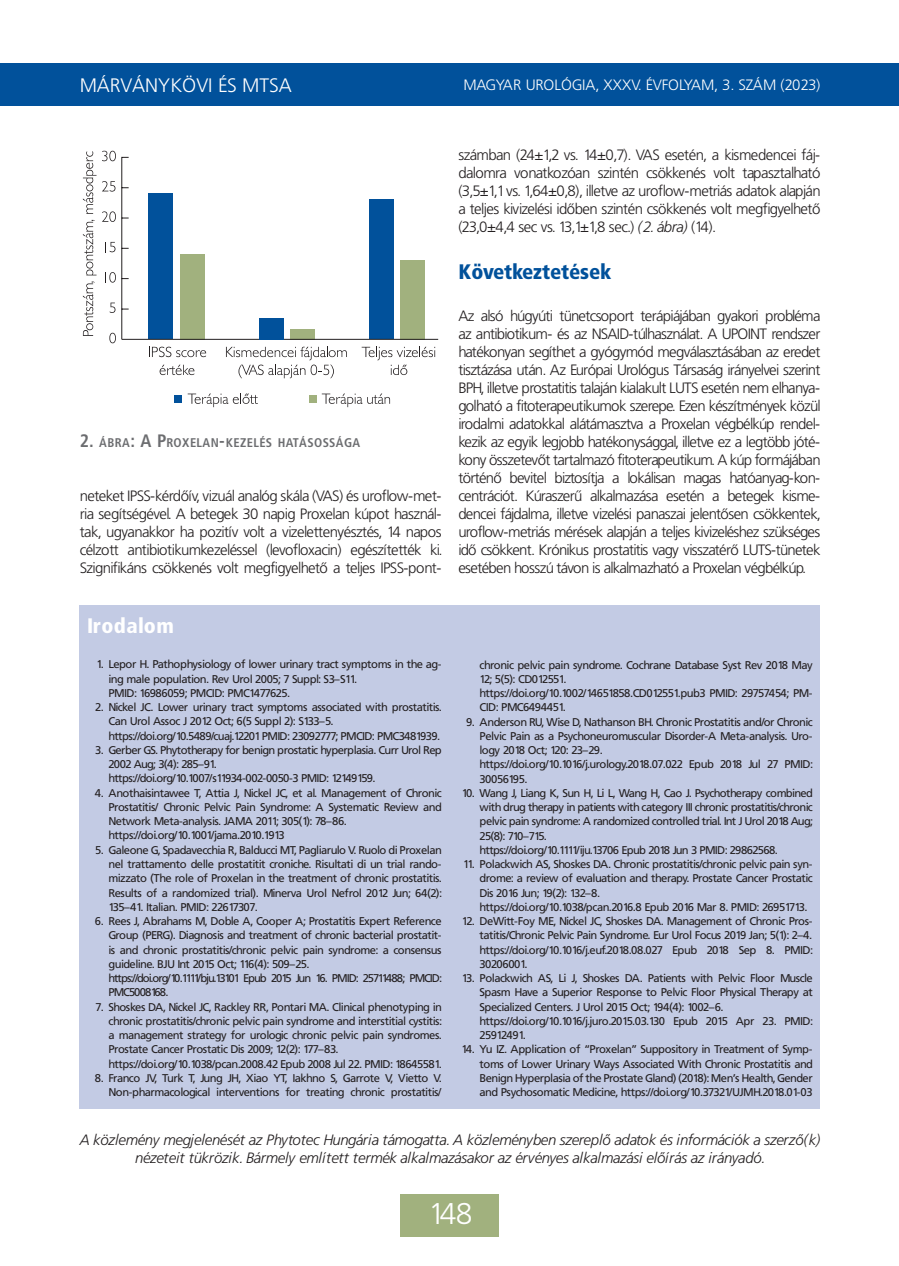
<style>
.page{position:relative;width:899px;height:1266px;background:#fff}
.page>*{position:absolute;margin:0;border:0;box-sizing:border-box;transform-origin:0 0}
.t1{font:30px "Frutiger Lt PFL";color:#fff}
.t2{font:21px "Frutiger Blk Cn PFL";color:#01519b}
.t3{font:21px "Frutiger Blk Cn PFL";letter-spacing:.03em;color:#fff}
.t4{font:19.5px "Frutiger Lt PFL";letter-spacing:.04em;color:#fff}
.t5{font:15px/18px "Frutiger Lt PFL";color:#231f20;text-align:justify}
.t6{font:italic 15px/18px "Frutiger Lt PFL";color:#231f20;text-align:center}
.t7{font:15px "Frutiger Lt PFL";letter-spacing:.04em;color:#fff}
.t8{font:700 12.6px "Frutiger Cn PFL";letter-spacing:.055em;color:#6c6d70}
.t9{font:11.25px/14.2px "Frutiger PFL";color:#231f20}
.s1{font-size:18px}
.s2{font-style:italic}
</style>
<div class="page">
<div style="left:0;top:63px;width:899px;height:43px;background:#01519b"></div>
<div style="left:401px;top:1194px;width:98px;height:43px;background:#a1b17e"></div>
<div style="left:80px;top:605px;width:740px;height:503px;background:#c3cbe4"></div>
<div style="left:290px;top:329px;width:25px;height:10px;background:#a1b17e"></div>
<div style="left:149px;top:193px;width:24px;height:146px;background:#01519b"></div>
<div style="left:180px;top:254px;width:24px;height:85px;background:#a1b17e"></div>
<div style="left:400px;top:260px;width:25px;height:79px;background:#a1b17e"></div>
<div style="left:369px;top:199px;width:24px;height:140px;background:#01519b"></div>
<svg style="left:102px;top:151px;width:27px;height:192px"></svg>
<svg style="left:149px;top:347px;width:57px;height:10px"></svg>
<svg style="left:160px;top:365px;width:34px;height:10px"></svg>
<svg style="left:226px;top:347px;width:121px;height:31px"></svg>
<svg style="left:362px;top:347px;width:73px;height:28px"></svg>
<svg style="left:188px;top:394px;width:70px;height:13px"></svg>
<svg style="left:322px;top:394px;width:68px;height:13px"></svg>
<hr style="left:122px;top:339px;width:316px;height:1px;background:#231f20">
<div style="left:259px;top:318px;width:24px;height:21px;background:#01519b"></div>
<div style="left:174px;top:395px;width:8px;height:8px;background:#01519b"></div>
<div style="left:309px;top:395px;width:8px;height:8px;background:#a1b17e"></div>
<svg style="left:83px;top:282px;width:12px;height:54px"></svg>
<svg style="left:83px;top:220px;width:13px;height:55px"></svg>
<svg style="left:83px;top:151px;width:13px;height:63px"></svg>
<h3 class="t4" style="left:80px;top:74px;width:213px">MÁRVÁNYKÖVI ÉS MTSA</h3>
<h3 class="t7" style="left:463px;top:77px;width:358px">MAGYAR UROLÓGIA, XXXV. ÉVFOLYAM, 3. SZÁM (2023)</h3>
<p class="t8" style="left:80px;top:435px;width:282px"><span class="s1">2.</span> ÁBRA<span class="s1">: A P</span>ROXELAN<span class="s1">-</span>KEZELÉS HATÁSOSSÁGA</p>
<p class="t5" style="left:80px;top:487px;width:363px">neteket IPSS-kérdőív, vizuál analóg skála (VAS) és uroflow-met&shy;ria segítségével. A betegek 30 napig Proxelan kúpot használ&shy;tak, ugyanakkor ha pozitív volt a vizelettenyésztés, 14 napos célzott antibiotikumkezeléssel (levofloxacin) egészítették ki.<br>Szignifikáns csökkenés volt megfigyelhető a teljes IPSS-pont-</p>
<h2 class="t3" style="left:87px;top:613px;width:88px">Irodalom</h2>
<p class="t9" style="left:108px;top:657px;width:334px;text-indent:-12px">1. Lepor H. Pathophysiology of lower urinary tract symptoms in the ag&shy;ing male population. Rev Urol 2005; 7 Suppl: S3–S11.<br>PMID: 16986059; PMCID: PMC1477625.</p>
<p class="t9" style="left:108px;top:700px;width:334px;text-indent:-13px">2. Nickel JC. Lower urinary tract symptoms associated with prostatitis.<br>Can Urol Assoc J 2012 Oct; 6(5 Suppl 2): S133–5. https://doi.org/10.5489/cuaj.12201 PMID: 23092777; PMCID: PMC3481939.</p>
<p class="t9" style="left:108px;top:743px;width:334px;text-indent:-13px">3. Gerber GS. Phytotherapy for benign prostatic hyperplasia. Curr Urol Rep<br>2002 Aug; 3(4): 285–91.<br>https://doi.org/10.1007/s11934-002-0050-3 PMID: 12149159.</p>
<p class="t9" style="left:108px;top:786px;width:334px;text-indent:-14px">4. Anothaisintawee T, Attia J, Nickel JC, et al. Management of Chronic Prostatitis/ Chronic Pelvic Pain Syndrome: A Systematic Review and Network Meta-analysis. JAMA 2011; 305(1): 78–86. https://doi.org/10.1001/jama.2010.1913</p>
<p class="t9" style="left:108px;top:843px;width:334px;text-align:justify;text-indent:-13px">5. Galeone G, Spadavecchia R, Balducci MT, Pagliarulo V. Ruolo di Proxelan nel trattamento delle prostatitit croniche. Risultati di un trial rando&shy;mizzato (The role of Proxelan in the treatment of chronic prostatitis.<br>Results of a randomized trial). Minerva Urol Nefrol 2012 Jun; 64(2):<br>135–41. Italian. PMID: 22617307.</p>
<p class="t9" style="left:108px;top:914px;width:334px;text-indent:-14px">6. Rees J, Abrahams M, Doble A, Cooper A; Prostatitis Expert Reference Group (PERG). Diagnosis and treatment of chronic bacterial prostatit&shy;is and chronic prostatitis/chronic pelvic pain syndrome: a consensus guideline. BJU Int 2015 Oct; 116(4): 509–25. https://doi.org/10.1111/bju.13101 Epub 2015 Jun 16. PMID: 25711488; PMCID:<br>PMC5008168.</p>
<p class="t9" style="left:108px;top:1000px;width:334px;text-indent:-13px">7. Shoskes DA, Nickel JC, Rackley RR, Pontari MA. Clinical phenotyping in chronic prostatitis/chronic pelvic pain syndrome and interstitial cystitis: a management strategy for urologic chronic pelvic pain syndromes.<br>Prostate Cancer Prostatic Dis 2009; 12(2): 177–83. https://doi.org/10.1038/pcan.2008.42 Epub 2008 Jul 22. PMID: 18645581.</p>
<p class="t9" style="left:95px;top:1071px;width:348px;text-align:right">8. Franco JV, Turk T, Jung JH, Xiao YT, Iakhno S, Garrote V, Vietto V.<br>Non-pharmacological interventions for treating chronic prostatitis/</p>
<p class="t5" style="left:458px;top:146px;width:363px">számban (24±1,2 vs. 14±0,7). VAS esetén, a kismedencei fáj&shy;dalomra vonatkozóan szintén csökkenés volt tapasztalható (3,5±1,1 vs. 1,64±0,8), illetve az uroflow-metriás adatok alapján a teljes kivizelési időben szintén csökkenés volt megfigyelhető (23,0±4,4 sec vs. 13,1±1,8 sec.) <span class="s2">(2. ábra)</span> (14).</p>
<h2 class="t2" style="left:458px;top:259px;width:154px">Következtetések</h2>
<p class="t5" style="left:458px;top:307px;width:363px">Az alsó húgyúti tünetcsoport terápiájában gyakori probléma az antibiotikum- és az NSAID-túlhasználat. A UPOINT rendszer hatékonyan segíthet a gyógymód megválasztásában az eredet tisztázása után. Az Európai Urológus Társaság irányelvei szerint BPH, illetve prostatitis talaján kialakult LUTS esetén nem elhanya&shy;golható a fitoterapeutikumok szerepe. Ezen készítmények közül irodalmi adatokkal alátámasztva a Proxelan végbélkúp rendel&shy;kezik az egyik legjobb hatékonysággal, illetve ez a legtöbb jóté&shy;kony összetevőt tartalmazó fitoterapeutikum. A kúp formájában történő bevitel biztosítja a lokálisan magas hatóanyag-kon&shy;centrációt. Kúraszerű alkalmazása esetén a betegek kisme&shy;dencei fájdalma, illetve vizelési panaszai jelentősen csökkentek, uroflow-metriás mérések alapján a teljes kivizeléshez szükséges idő csökkent. Krónikus prostatitis vagy visszatérő LUTS-tünetek esetében hosszú távon is alkalmazható a Proxelan végbélkúp.</p>
<p class="t9" style="left:479px;top:658px;width:334px">chronic pelvic pain syndrome. Cochrane Database Syst Rev 2018 May 12; 5(5): CD012551.<br>https://doi.org/10.1002/14651858.CD012551.pub3 PMID: 29757454; PM-CID: PMC6494451.</p>
<p class="t9" style="left:479px;top:715px;width:334px;text-indent:-14px">9. Anderson RU, Wise D, Nathanson BH. Chronic Prostatitis and/or Chronic Pelvic Pain as a Psychoneuromuscular Disorder-A Meta-analysis. Uro&shy;logy 2018 Oct; 120: 23–29.<br>https://doi.org/10.1016/j.urology.2018.07.022 Epub 2018 Jul 27 PMID:<br>30056195.</p>
<p class="t9" style="left:479px;top:786px;width:334px;text-indent:-18px">10. Wang J, Liang K, Sun H, Li L, Wang H, Cao J. Psychotherapy combined with drug therapy in patients with category III chronic prostatitis/chronic pelvic pain syndrome: A randomized controlled trial. Int J Urol 2018 Aug; 25(8): 710–715.<br>https://doi.org/10.1111/iju.13706 Epub 2018 Jun 3 PMID: 29862568.</p>
<p class="t9" style="left:479px;top:857px;width:334px;text-indent:-17px">11. Polackwich AS, Shoskes DA. Chronic prostatitis/chronic pelvic pain syn&shy;drome: a review of evaluation and therapy. Prostate Cancer Prostatic Dis 2016 Jun; 19(2): 132–8.<br>https://doi.org/10.1038/pcan.2016.8 Epub 2016 Mar 8. PMID: 26951713.</p>
<p class="t9" style="left:479px;top:914px;width:334px;text-align:justify;text-indent:-18px">12. DeWitt-Foy ME, Nickel JC, Shoskes DA. Management of Chronic Pros&shy;tatitis/Chronic Pelvic Pain Syndrome. Eur Urol Focus 2019 Jan; 5(1): 2–4. https://doi.org/10.1016/j.euf.2018.08.027 Epub 2018 Sep 8. PMID:<br>30206001.</p>
<p class="t9" style="left:479px;top:971px;width:334px;text-indent:-18px">13. Polackwich AS, Li J, Shoskes DA. Patients with Pelvic Floor Muscle Spasm Have a Superior Response to Pelvic Floor Physical Therapy at Specialized Centers. J Urol 2015 Oct; 194(4): 1002–6. https://doi.org/10.1016/j.juro.2015.03.130 Epub 2015 Apr 23. PMID:<br>25912491.</p>
<p class="t9" style="left:479px;top:1042px;width:334px;text-align:justify;text-indent:-18px">14. Yu IZ. Application of “Proxelan” Suppository in Treatment of Symp&shy;toms of Lower Urinary Ways Associated With Chronic Prostatitis and Benign Hyperplasia of the Prostate Gland) (2018): Men’s Health, Gender and Psychosomatic Medicine, https://doi.org/10.37321/UJMH.2018.01-03</p>
<h3 class="t6" style="left:80px;top:1131px;width:741px">A közlemény megjelenését az Phytotec Hungária támogatta. A közleményben szereplő adatok és információk a szerző(k) nézeteit tükrözik. Bármely említett termék alkalmazásakor az érvényes alkalmazási előírás az irányadó.</h3>
<h1 class="t1" style="left:428px;top:1197px;width:45px">148</h1>
</div>
